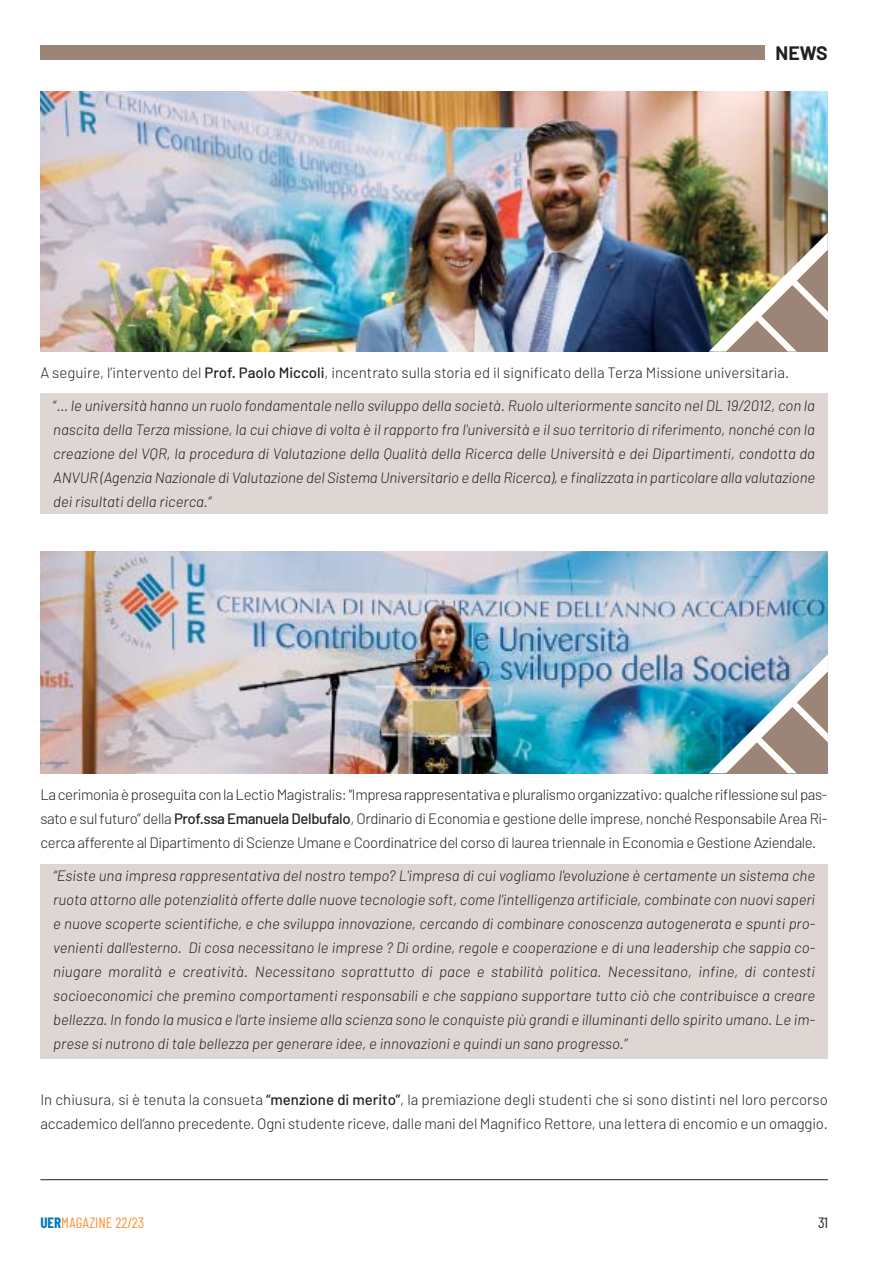
<style>
.page{position:relative;width:890px;height:1262px;background:#fff}
.page>*{position:absolute;margin:0;border:0;box-sizing:border-box;transform-origin:0 0}
.t1{font:700 19.5px "Barlow";color:#231f20}
.t2{font:italic 300 15px/24px "Barlow";color:#231f20;text-align:justify}
.t3{font:300 15px/24px "Barlow";letter-spacing:-.01em;color:#231f20;text-align:justify}
.t4{font:15px "Barlow Condensed";color:#f79433}
.t5{font:15px "Barlow Condensed";color:#231f20}
.s1{font-weight:500}
.s2{font-style:normal}
.s3{font-weight:700;color:#07b}
</style>
<div class="page">
<div style="left:40px;top:392px;width:787px;height:121px;background:#ded6d2"></div>
<div style="left:40px;top:864px;width:787px;height:194px;background:#ded6d2"></div>
<hr style="left:40px;top:1178px;width:787px;height:1px;background:#231f20">
<div style="left:40px;top:45px;width:724px;height:15px;background:#9b8578"></div>
<img style="left:40px;top:91px;width:787px;height:260px">
<img style="left:708px;top:232px;width:119px;height:119px">
<img style="left:40px;top:551px;width:787px;height:222px">
<svg style="left:708px;top:654px;width:119px;height:119px"></svg>
<h1 class="t1" style="left:775px;top:46px;width:54px">NEWS</h1>
<p class="t3" style="left:40px;top:362px;width:750px">A seguire, l’intervento del <span class="s1">Prof. Paolo Miccoli</span>, incentrato sulla storia ed il significato della Terza Missione universitaria.</p>
<p class="t2" style="left:53px;top:395px;width:763px"><span class="s2">“</span>… le università hanno un ruolo fondamentale nello sviluppo della società. Ruolo ulteriormente sancito nel DL 19/2012, con la nascita della Terza missione, la cui chiave di volta è il rapporto fra l'università e il suo territorio di riferimento, nonché con la creazione del VQR, la procedura di Valutazione della Qualità della Ricerca delle Università e dei Dipartimenti, condotta da ANVUR (Agenzia Nazionale di Valutazione del Sistema Universitario e della Ricerca), e finalizzata in particolare alla valutazione dei risultati della ricerca.”</p>
<p class="t3" style="left:40px;top:784px;width:788px">La cerimonia è proseguita con la Lectio Magistralis: “Impresa rappresentativa e pluralismo organizzativo: qualche riflessione sul pas&shy;sato e sul futuro” della <span class="s1">Prof.ssa Emanuela Delbufalo</span>, Ordinario di Economia e gestione delle imprese, nonché Responsabile Area Ri&shy;cerca afferente al Dipartimento di Scienze Umane e Coordinatrice del corso di laurea triennale in Economia e Gestione Aziendale.</p>
<p class="t2" style="left:53px;top:865px;width:763px">“Esiste una impresa rappresentativa del nostro tempo? L'impresa di cui vogliamo l'evoluzione è certamente un sistema che ruota attorno alle potenzialità offerte dalle nuove tecnologie soft, come l'intelligenza artificiale, combinate con nuovi saperi e nuove scoperte scientifiche, e che sviluppa innovazione, cercando di combinare conoscenza autogenerata e spunti pro&shy;venienti dall'esterno. Di cosa necessitano le imprese ? Di ordine, regole e cooperazione e di una leadership che sappia co&shy;niugare moralità e creatività. Necessitano soprattutto di pace e stabilità politica. Necessitano, infine, di contesti socioeconomici che premino comportamenti responsabili e che sappiano supportare tutto ciò che contribuisce a creare bellezza. In fondo la musica e l'arte insieme alla scienza sono le conquiste più grandi e illuminanti dello spirito umano. Le im&shy;prese si nutrono di tale bellezza per generare idee, e innovazioni e quindi un sano progresso.”</p>
<p class="t3" style="left:40px;top:1088px;width:788px">In chiusura, si è tenuta la consueta <span class="s1">“menzione di merito”</span>, la premiazione degli studenti che si sono distinti nel loro percorso accademico dell’anno precedente. Ogni studente riceve, dalle mani del Magnifico Rettore, una lettera di encomio e un omaggio.</p>
<p class="t4" style="left:40px;top:1217px;width:105px"><span class="s3">UER</span>MAGAZINE 22/23</p>
<p class="t5" style="left:817px;top:1217px;width:11px">31</p>
</div>
